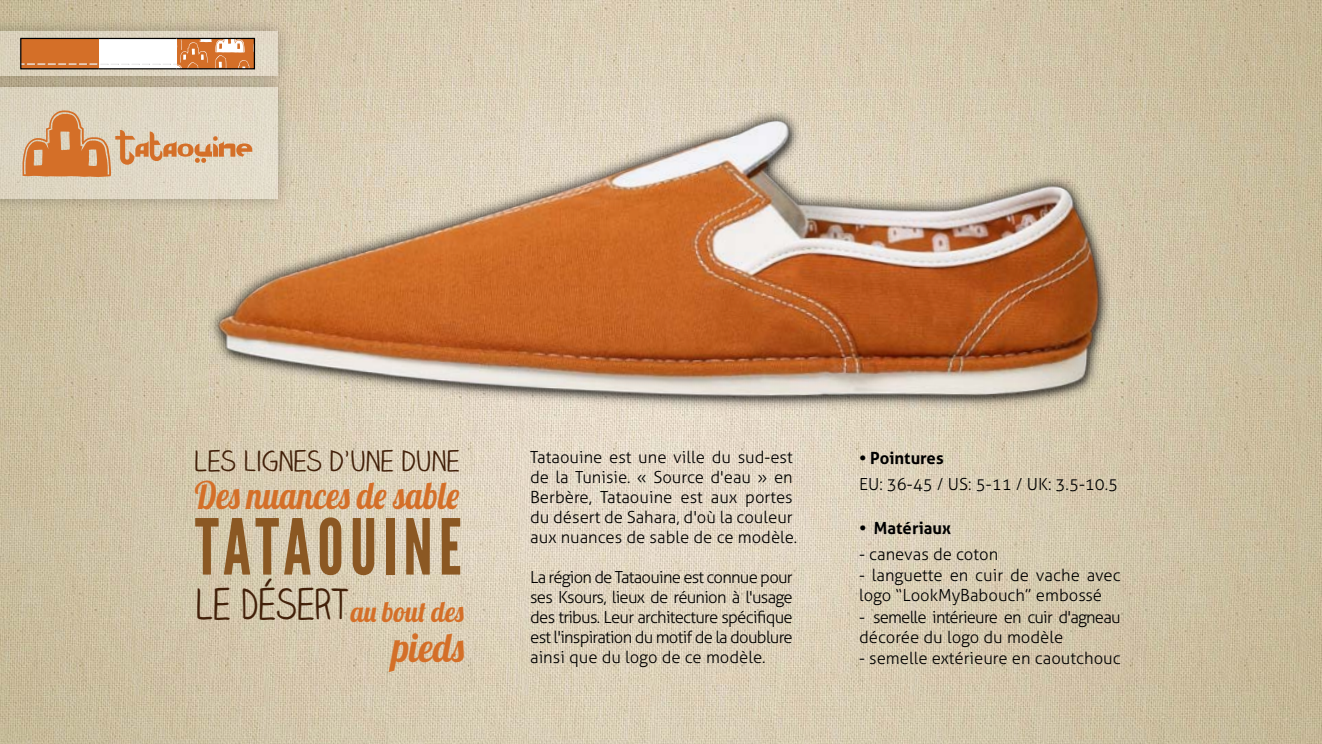
<style>
.page{position:relative;width:1322px;height:744px;background:#fff}
.page>*{position:absolute;margin:0;border:0;box-sizing:border-box;transform-origin:0 0}
.t1{font:76.88px "League Gothic";letter-spacing:.08em;color:#8b5823}
.t2{font:41.38px "Claire Hand";color:#422009;scale:.9 1}
.t3{font:40.38px "Lobster 1.4";letter-spacing:.01em;color:#d46f28;scale:.91 1}
.t4{font:37.88px "Lobster 1.4";letter-spacing:.045em;color:#d46f28;scale:.87 1}
.t5{font:28.88px "Lobster 1.4";letter-spacing:.03em;color:#d46f28;scale:.91 1}
.t6{font:27.88px "Claire Hand";color:#422009}
.t7{font:300 16.62px/20px "Aller";color:#000}
.t8{font:300 16.62px/20px "Aller";letter-spacing:-.05em;color:#000}
.t9{font:700 16.62px "Aller";color:#000}
</style>
<div class="page">
<img style="left:0;top:0;width:1322px;height:744px">
<img style="left:0;top:13px;width:297px;height:28px">
<div style="left:0;top:32px;width:278px;height:44px;background:linear-gradient(to right,#d8d0ba,#e2d8c8)"></div>
<img style="left:0;top:68px;width:148px;height:150px">
<div style="left:0;top:87px;width:278px;height:112px;background:#ddd4c1"></div>
<svg style="left:22px;top:39px;width:231px;height:29px"></svg>
<div style="left:176px;top:38px;width:79px;height:31px;border:1px solid #000"></div>
<hr style="left:99px;top:38px;width:78px;height:1px;background:#000">
<hr style="left:99px;top:68px;width:78px;height:1px;background:#000">
<div style="left:20px;top:38px;width:79px;height:31px;border:1px solid #000"></div>
<svg style="left:23px;top:110px;width:125px;height:67px"></svg>
<img style="left:148px;top:41px;width:1041px;height:434px">
<h3 class="t6" style="left:194px;top:443px;width:267px">LES LIGNES D’UNE DUNE</h3>
<h3 class="t4" style="left:195px;top:471px;width:305px">Des nuances de sable</h3>
<h1 class="t1" style="left:195px;top:503px;width:268px">TATAOUINE</h1>
<h2 class="t2" style="left:195px;top:578px;width:172px">LE DÉSERT</h2>
<h3 class="t5" style="left:351px;top:593px;width:126px">au bout des</h3>
<h3 class="t3" style="left:392px;top:621px;width:81px">pieds</h3>
<p class="t7" style="left:530px;top:447px;width:269px">Tataouine est une ville du sud-est de la Tunisie. « Source d'eau » en Berbère, Tataouine est aux portes du désert de Sahara, d'où la couleur aux nuances de sable de ce modèle.</p>
<p class="t7" style="left:530px;top:567px;width:264px;text-align:justify">La région de Tataouine est connue pour ses Ksours, lieux de réunion à l'usage des tribus. Leur architecture spécifique est l'inspiration du motif de la doublure ainsi que du logo de ce modèle.</p>
<p class="t9" style="left:859px;top:448px;width:86px">• Pointures</p>
<p class="t7" style="left:859px;top:474px;width:261px">EU: 36-45 / US: 5-11 / UK: 3.5-10.5</p>
<p class="t9" style="left:859px;top:517px;width:93px">• Matériaux</p>
<p class="t7" style="left:859px;top:544px;width:141px">- canevas de coton</p>
<p class="t7" style="left:859px;top:565px;width:263px">- languette en cuir de vache avec logo “LookMyBabouch” embossé</p>
<p class="t8" style="left:859px;top:607px;width:263px">- semelle intérieure en cuir d'agneau décorée du logo du modèle</p>
<p class="t7" style="left:859px;top:648px;width:263px">- semelle extérieure en caoutchouc</p>
</div>
